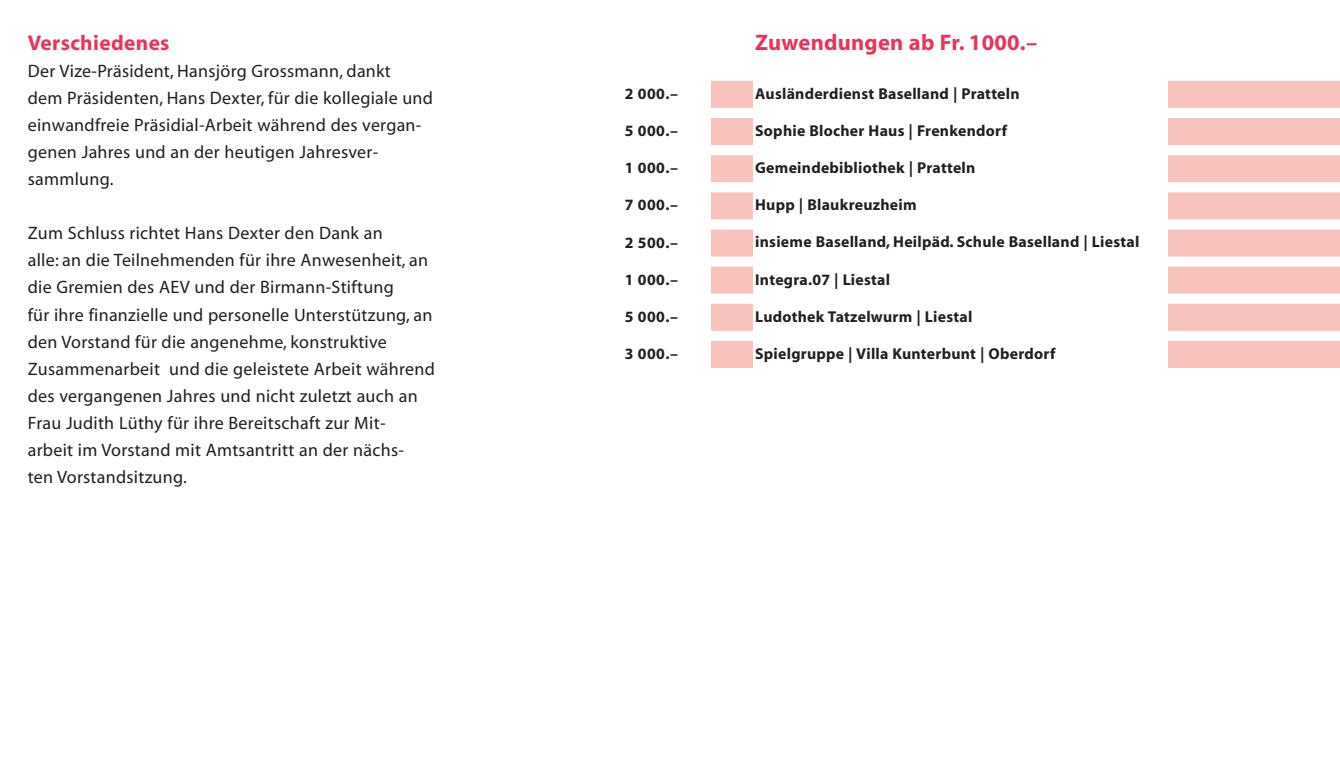
<style>
.page{position:relative;width:1340px;height:766px;background:#fff}
.page>*{position:absolute;margin:0;border:0;box-sizing:border-box;transform-origin:0 0}
.t1{font:22.5px "Myriad MM 700 600";letter-spacing:.01em;color:#ec3257}
.t2{font:21.38px "Myriad MM 700 600";letter-spacing:.015em;color:#ec3257}
.t3{font:18px/27px "Myriad MM 406 600";letter-spacing:.015em;color:#231f20}
.t4{font:15.75px "Myriad MM 700 600";letter-spacing:.015em;color:#231f20}
</style>
<div class="page">
<div style="left:673px;top:81px;width:430px;height:27px;background:#f9c3bd"></div>
<div style="left:992px;top:81px;width:347px;height:27px;background:#f9c3bd"></div>
<div style="left:673px;top:118px;width:430px;height:27px;background:#f9c3bd"></div>
<div style="left:673px;top:155px;width:430px;height:27px;background:#f9c3bd"></div>
<div style="left:673px;top:192px;width:430px;height:27px;background:#f9c3bd"></div>
<div style="left:673px;top:229px;width:430px;height:27px;background:#f9c3bd"></div>
<div style="left:673px;top:266px;width:430px;height:27px;background:#f9c3bd"></div>
<div style="left:992px;top:118px;width:347px;height:27px;background:#f9c3bd"></div>
<div style="left:992px;top:155px;width:347px;height:27px;background:#f9c3bd"></div>
<div style="left:992px;top:192px;width:347px;height:27px;background:#f9c3bd"></div>
<div style="left:992px;top:229px;width:347px;height:27px;background:#f9c3bd"></div>
<div style="left:992px;top:266px;width:347px;height:27px;background:#f9c3bd"></div>
<div style="left:673px;top:304px;width:430px;height:27px;background:#f9c3bd"></div>
<div style="left:673px;top:341px;width:430px;height:27px;background:#f9c3bd"></div>
<div style="left:992px;top:304px;width:347px;height:27px;background:#f9c3bd"></div>
<div style="left:992px;top:341px;width:347px;height:27px;background:#f9c3bd"></div>
<div style="left:753px;top:32px;width:414px;height:719px;background:#fff"></div>
<div style="left:622px;top:27px;width:88px;height:693px;background:#fff"></div>
<p class="t2" style="left:28px;top:35px;width:143px">Verschiedenes</p>
<p class="t3" style="left:28px;top:59px;width:407px">Der Vize-Präsident, Hansjörg Grossmann, dankt<br>dem Präsidenten, Hans Dexter, für die kollegiale und einwandfreie Präsidial-Arbeit während des vergan&shy;genen Jahres und an der heutigen Jahresver&shy;sammlung.</p>
<p class="t3" style="left:28px;top:221px;width:409px">Zum Schluss richtet Hans Dexter den Dank an<br>alle: an die Teilnehmenden für ihre Anwesenheit, an die Gremien des AEV und der Birmann-Stiftung<br>für ihre finanzielle und personelle Unterstützung, an den Vorstand für die angenehme, konstruktive Zusammenarbeit und die geleistete Arbeit während des vergangenen Jahres und nicht zuletzt auch an Frau Judith Lüthy für ihre Bereitschaft zur Mit&shy;arbeit im Vorstand mit Amtsantritt an der nächs-<br>ten Vorstandsitzung.</p>
<p class="t4" style="left:625px;top:88px;width:55px">2 000.–</p>
<p class="t4" style="left:625px;top:125px;width:55px">5 000.–</p>
<p class="t4" style="left:625px;top:162px;width:55px">1 000.–</p>
<p class="t4" style="left:625px;top:199px;width:55px">7 000.–</p>
<p class="t4" style="left:625px;top:236px;width:55px">2 500.–</p>
<p class="t4" style="left:625px;top:273px;width:55px">1 000.–</p>
<p class="t4" style="left:625px;top:310px;width:55px">5 000.–</p>
<p class="t4" style="left:625px;top:347px;width:55px">3 000.–</p>
<p class="t1" style="left:755px;top:34px;width:283px">Zuwendungen ab Fr. 1000.–</p>
<p class="t4" style="left:755px;top:88px;width:266px">Ausländerdienst Baselland | Pratteln</p>
<p class="t4" style="left:755px;top:125px;width:253px">Sophie Blocher Haus | Frenkendorf</p>
<p class="t4" style="left:755px;top:162px;width:222px">Gemeindebibliothek | Pratteln</p>
<p class="t4" style="left:755px;top:199px;width:163px">Hupp | Blaukreuzheim</p>
<p class="t4" style="left:755px;top:236px;width:386px">insieme Baselland, Heilpäd. Schule Baselland | Liestal</p>
<p class="t4" style="left:755px;top:273px;width:136px">Integra.07 | Liestal</p>
<p class="t4" style="left:755px;top:310px;width:219px">Ludothek Tatzelwurm | Liestal</p>
<p class="t4" style="left:755px;top:347px;width:302px">Spielgruppe | Villa Kunterbunt | Oberdorf</p>
</div>
